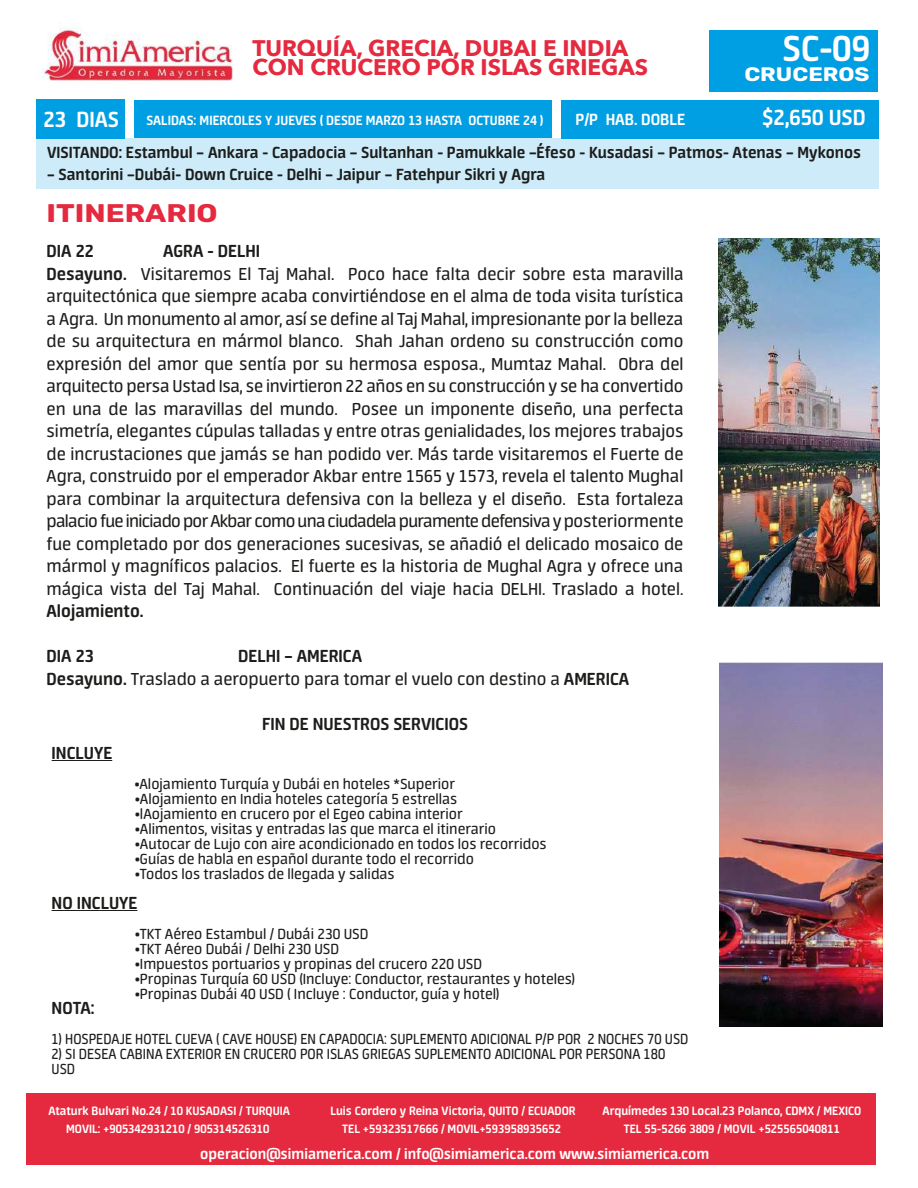
<style>
.page{position:relative;width:918px;height:1188px;background:#fff}
.page>*{position:absolute;margin:0;border:0;box-sizing:border-box;transform-origin:0 0}
.t1{font:700 40.5px "Neuron";color:#fff}
.t2{font:300 25.5px "Rubik";color:#e5293e;scale:1.16 1}
.t3{font:700 24.45px "Neuron";color:#fff}
.t4{font:700 22.5px/19.5px "Avenir Next";color:#e5293e}
.t5{font:19.5px/22.5px "Neuron";color:#1d1d1b}
.t6{font:700 19.5px "Neuron";color:#1d1d1b}
.t7{font:300 19.5px "Rubik";color:#fff;scale:1.16 1}
.t8{font:700 18px "Neuron";color:#1d1d1b}
.t9{font:700 18px "Neuron";color:#fff}
.t10{font:16.5px "Neuron";color:#1d1d1b}
.t11{font:16.5px/15px "Neuron";color:#1d1d1b;scale:.95 1}
.t12{font:700 16.5px "Neuron";color:#fff}
.t13{font:700 15px "Neuron";color:#fff}
.t14{font:700 13.5px/18px "Neuron";color:#fff;text-align:center}
.s1{font-size:24.45px}
.s2{font-weight:700}
</style>
<div class="page">
<hr style="left:52px;top:760px;width:60px;height:1px;background:#1d1d1b">
<hr style="left:52px;top:910px;width:85px;height:1px;background:#1d1d1b">
<div style="left:27px;top:1093px;width:849px;height:72px;background:#e5293e"></div>
<div style="left:36px;top:139px;width:843px;height:50px;background:#cdebf9"></div>
<img style="left:36px;top:27px;width:197px;height:54px">
<div style="left:134px;top:100px;width:418px;height:38px;background:#009ee2"></div>
<div style="left:36px;top:99px;width:88px;height:39px;background:#009ee2"></div>
<div style="left:561px;top:100px;width:317px;height:39px;background:#009ee2"></div>
<div style="left:709px;top:30px;width:169px;height:62px;background:#009ee2"></div>
<img style="left:719px;top:663px;width:163px;height:363px">
<img style="left:719px;top:238px;width:161px;height:368px">
<p class="t4" style="left:252px;top:38px;width:397px">TURQUÍA, GRECIA, DUBAI E INDIA<br>CON CRUCERO POR ISLAS GRIEGAS</p>
<p class="t13" style="left:43px;top:112px;width:502px"><span class="s1">23 DIAS</span> SALIDAS: MIERCOLES Y JUEVES ( DESDE MARZO 13 HASTA OCTUBRE 24 )</p>
<p class="t9" style="left:575px;top:109px;width:111px">P/P HAB. DOBLE</p>
<h1 class="t1" style="left:783px;top:25px;width:89px">SC-09</h1>
<p class="t7" style="left:744px;top:60px;width:109px">CRUCEROS</p>
<p class="t3" style="left:762px;top:103px;width:105px">$2,650 USD</p>
<p class="t8" style="left:47px;top:142px;width:815px">VISITANDO: Estambul – Ankara - Capadocia – Sultanhan - Pamukkale –Éfeso - Kusadasi – Patmos- Atenas – Mykonos</p>
<p class="t8" style="left:47px;top:164px;width:500px">– Santorini –Dubái- Down Cruice - Delhi – Jaipur – Fatehpur Sikri y Agra</p>
<h2 class="t2" style="left:47px;top:195px;width:149px">ITINERARIO</h2>
<p class="t5" style="left:47px;top:240px;width:638px;text-indent:117px"><span class="s2">AGRA - DELHI<br>Desayuno.</span> Visitaremos El Taj Mahal. Poco hace falta decir sobre esta maravilla arquitectónica que siempre acaba convirtiéndose en el alma de toda visita turística a Agra. Un monumento al amor, así se define al Taj Mahal, impresionante por la belleza de su arquitectura en mármol blanco. Shah Jahan ordeno su construcción como expresión del amor que sentía por su hermosa esposa., Mumtaz Mahal. Obra del arquitecto persa Ustad Isa, se invirtieron 22 años en su construcción y se ha convertido en una de las maravillas del mundo. Posee un imponente diseño, una perfecta simetría, elegantes cúpulas talladas y entre otras genialidades, los mejores trabajos de incrustaciones que jamás se han podido ver. Más tarde visitaremos el Fuerte de Agra, construido por el emperador Akbar entre 1565 y 1573, revela el talento Mughal para combinar la arquitectura defensiva con la belleza y el diseño. Esta fortaleza palacio fue iniciado por Akbar como una ciudadela puramente defensiva y posteriormente fue completado por dos generaciones sucesivas, se añadió el delicado mosaico de mármol y magníficos palacios. El fuerte es la historia de Mughal Agra y ofrece una mágica vista del Taj Mahal. Continuación del viaje hacia DELHI. Traslado a hotel.</p>
<p class="t6" style="left:47px;top:600px;width:98px">Alojamiento.</p>
<p class="t6" style="left:47px;top:645px;width:49px">DIA 23</p>
<p class="t6" style="left:47px;top:240px;width:49px">DIA 22</p>
<p class="t5" style="left:47px;top:645px;width:584px;text-indent:192px"><span class="s2">DELHI – AMERICA<br>Desayuno.</span> Traslado a aeropuerto para tomar el vuelo con destino a <span class="s2">AMERICA</span></p>
<p class="t6" style="left:262px;top:713px;width:207px">FIN DE NUESTROS SERVICIOS</p>
<p class="t6" style="left:52px;top:741px;width:62px">INCLUYE</p>
<p class="t10" style="left:135px;top:774px;width:322px">•Alojamiento Turquía y Dubái en hoteles *Superior</p>
<p class="t10" style="left:135px;top:789px;width:324px">•Alojamiento en India hoteles categoría 5 estrellas</p>
<p class="t10" style="left:135px;top:804px;width:329px">•lAojamiento en crucero por el Egeo cabina interior</p>
<p class="t10" style="left:135px;top:819px;width:362px">•Alimentos, visitas y entradas las que marca el itinerario</p>
<p class="t10" style="left:135px;top:834px;width:413px">•Autocar de Lujo con aire acondicionado en todos los recorridos</p>
<p class="t10" style="left:135px;top:849px;width:340px">•Guías de habla en español durante todo el recorrido</p>
<p class="t10" style="left:135px;top:864px;width:261px">•Todos los traslados de llegada y salidas</p>
<p class="t6" style="left:52px;top:891px;width:87px">NO INCLUYE</p>
<p class="t10" style="left:135px;top:924px;width:235px">•TKT Aéreo Estambul / Dubái 230 USD</p>
<p class="t10" style="left:135px;top:939px;width:205px">•TKT Aéreo Dubái / Delhi 230 USD</p>
<p class="t10" style="left:135px;top:954px;width:348px">•Impuestos portuarios y propinas del crucero 220 USD</p>
<p class="t10" style="left:135px;top:969px;width:442px">•Propinas Turquía 60 USD (Incluye: Conductor, restaurantes y hoteles)</p>
<p class="t10" style="left:135px;top:984px;width:366px">•Propinas Dubái 40 USD ( Incluye : Conductor, guía y hotel)</p>
<p class="t6" style="left:52px;top:996px;width:45px">NOTA:</p>
<p class="t11" style="left:52px;top:1031px;width:672px">1) HOSPEDAJE HOTEL CUEVA ( CAVE HOUSE) EN CAPADOCIA: SUPLEMENTO ADICIONAL P/P POR 2 NOCHES 70 USD</p>
<p class="t11" style="left:52px;top:1046px;width:648px">2) SI DESEA CABINA EXTERIOR EN CRUCERO POR ISLAS GRIEGAS SUPLEMENTO ADICIONAL POR PERSONA 180<br>USD</p>
<p class="t14" style="left:48px;top:1102px;width:243px">Ataturk Bulvari No.24 / 10 KUSADASI / TURQUIA<br>MOVIL: +905342931210 / 905314526310</p>
<p class="t14" style="left:330px;top:1102px;width:247px">Luis Cordero y Reina Victoria, QUITO / ECUADOR<br>TEL +59323517666 / MOVIL+593958935652</p>
<p class="t14" style="left:603px;top:1102px;width:260px">Arquímedes 130 Local.23 Polanco, CDMX / MEXICO<br>TEL 55-5266 3809 / MOVIL +525565040811</p>
<p class="t12" style="left:200px;top:1145px;width:511px">operacion@simiamerica.com / info@simiamerica.com www.simiamerica.com</p>
</div>
